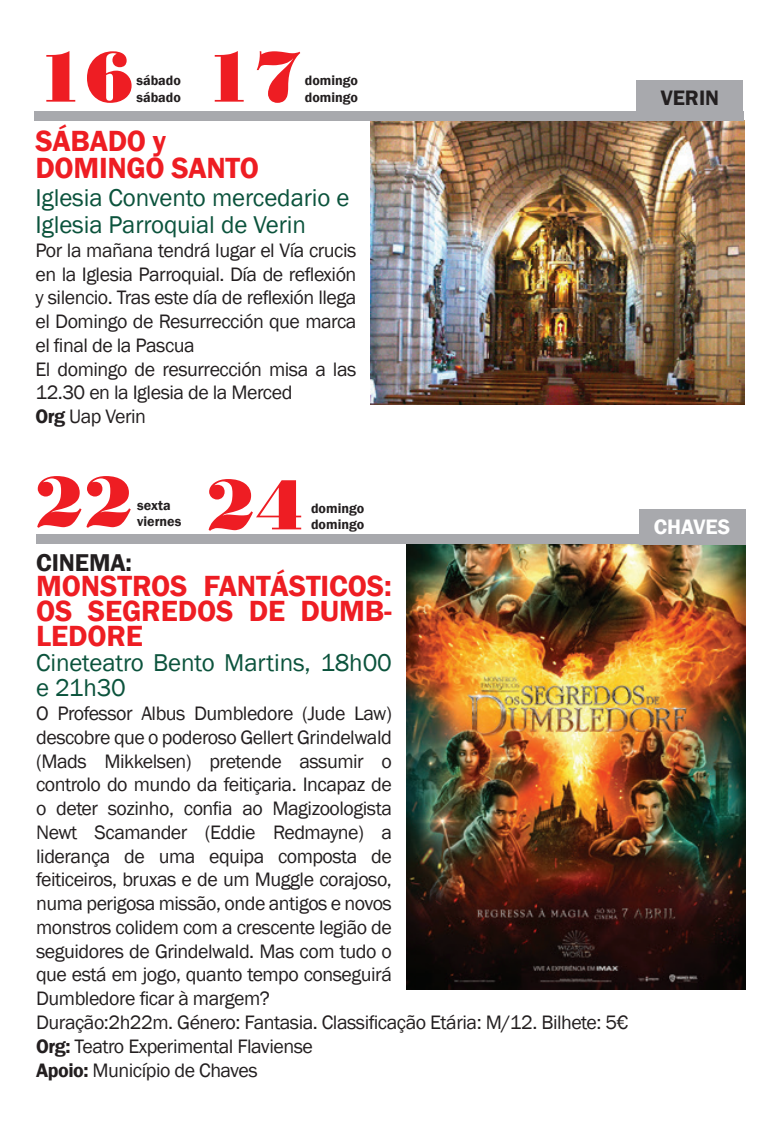
<style>
.page{position:relative;width:780px;height:1134px;background:#fff}
.page>*{position:absolute;margin:0;border:0;box-sizing:border-box;transform-origin:0 0}
.t1{font:75px "Bodoni MT Black";color:#ee1d23}
.t2{font:600 30px/25px "Franklin Gothic";letter-spacing:-.005em;color:#ee1d23}
.t3{font:25px/27.5px "Franklin Gothic";letter-spacing:-.005em;color:#0b533c}
.t4{font:600 25px "Franklin Gothic";letter-spacing:-.005em;color:#231f20}
.t5{font:600 21.5px "Franklin Gothic";color:#fff}
.t6{font:600 21.5px "Franklin Gothic";color:#231f20}
.t7{font:20px/23.8px "Franklin Gothic";letter-spacing:-.025em;color:#231f20}
.t8{font:600 14px/16.8px "Franklin Gothic";color:#231f20}
.s1{font-weight:600}
</style>
<div class="page">
<img style="left:370px;top:121px;width:374px;height:284px">
<div style="left:34px;top:111px;width:709px;height:10px;background:#a8a9ad"></div>
<div style="left:636px;top:80px;width:107px;height:36px;background:#a8a9ad"></div>
<img style="left:406px;top:544px;width:339px;height:446px">
<div style="left:36px;top:534px;width:709px;height:10px;background:#a8a9ad"></div>
<div style="left:639px;top:509px;width:106px;height:35px;background:#a8a9ad"></div>
<h1 class="t1" style="left:35px;top:33px;width:268px">16 17</h1>
<p class="t8" style="left:136px;top:72px;width:46px">sábado sábado</p>
<p class="t8" style="left:305px;top:72px;width:55px">domingo</p>
<p class="t8" style="left:305px;top:89px;width:55px">domingo</p>
<p class="t6" style="left:660px;top:85px;width:60px">VERIN</p>
<h2 class="t2" style="left:35px;top:127px;width:225px;line-height:27.5px">SÁBADO y<br>DOMINGO SANTO</h2>
<p class="t3" style="left:35px;top:184px;width:315px">Iglesia Convento mercedario e<br>Iglesia Parroquial de Verin</p>
<p class="t7" style="left:35px;top:239px;width:322px">Por la mañana tendrá lugar el Vía crucis en la Iglesia Parroquial. Día de reflexión y silencio. Tras este día de reflexión llega el Domingo de Resurrección que marca el final de la Pascua<br>El domingo de resurrección misa a las<br>12.30 en la Iglesia de la Merced<br><span class="s1">Org</span> Uap Verin</p>
<h1 class="t1" style="left:35px;top:458px;width:100px">22</h1>
<p class="t8" style="left:137px;top:497px;width:35px">sexta</p>
<p class="t8" style="left:137px;top:513px;width:46px">viernes</p>
<h1 class="t1" style="left:206px;top:461px;width:100px">24</h1>
<p class="t8" style="left:311px;top:500px;width:55px">domingo domingo</p>
<p class="t4" style="left:36px;top:548px;width:97px">CINEMA:</p>
<h2 class="t2" style="left:36px;top:574px;width:357px;text-align:justify">MONSTROS FANTÁSTICOS:<br>OS SEGREDOS DE DUMB-LEDORE</h2>
<p class="t3" style="left:36px;top:651px;width:357px;line-height:25px">Cineteatro Bento Martins, 18h00 e 21h30</p>
<p class="t7" style="left:36px;top:702px;width:593px">O Professor Albus Dumbledore (Jude Law)<br>descobre que o poderoso Gellert Grindelwald<br>(Mads Mikkelsen) pretende assumir o<br>controlo do mundo da feitiçaria. Incapaz de<br>o deter sozinho, confia ao Magizoologista<br>Newt Scamander (Eddie Redmayne) a<br>liderança de uma equipa composta de<br>feiticeiros, bruxas e de um Muggle corajoso,<br>numa perigosa missão, onde antigos e novos<br>monstros colidem com a crescente legião de<br>seguidores de Grindelwald. Mas com tudo o<br>que está em jogo, quanto tempo conseguirá<br>Dumbledore ficar à margem?<br>Duração:2h22m. Género: Fantasia. Classificação Etária: M/12. Bilhete: 5€ <span class="s1">Org:</span> Teatro Experimental Flaviense<br><span class="s1">Apoio:</span> Município de Chaves</p>
<p class="t5" style="left:653px;top:514px;width:78px">CHAVES</p>
</div>
